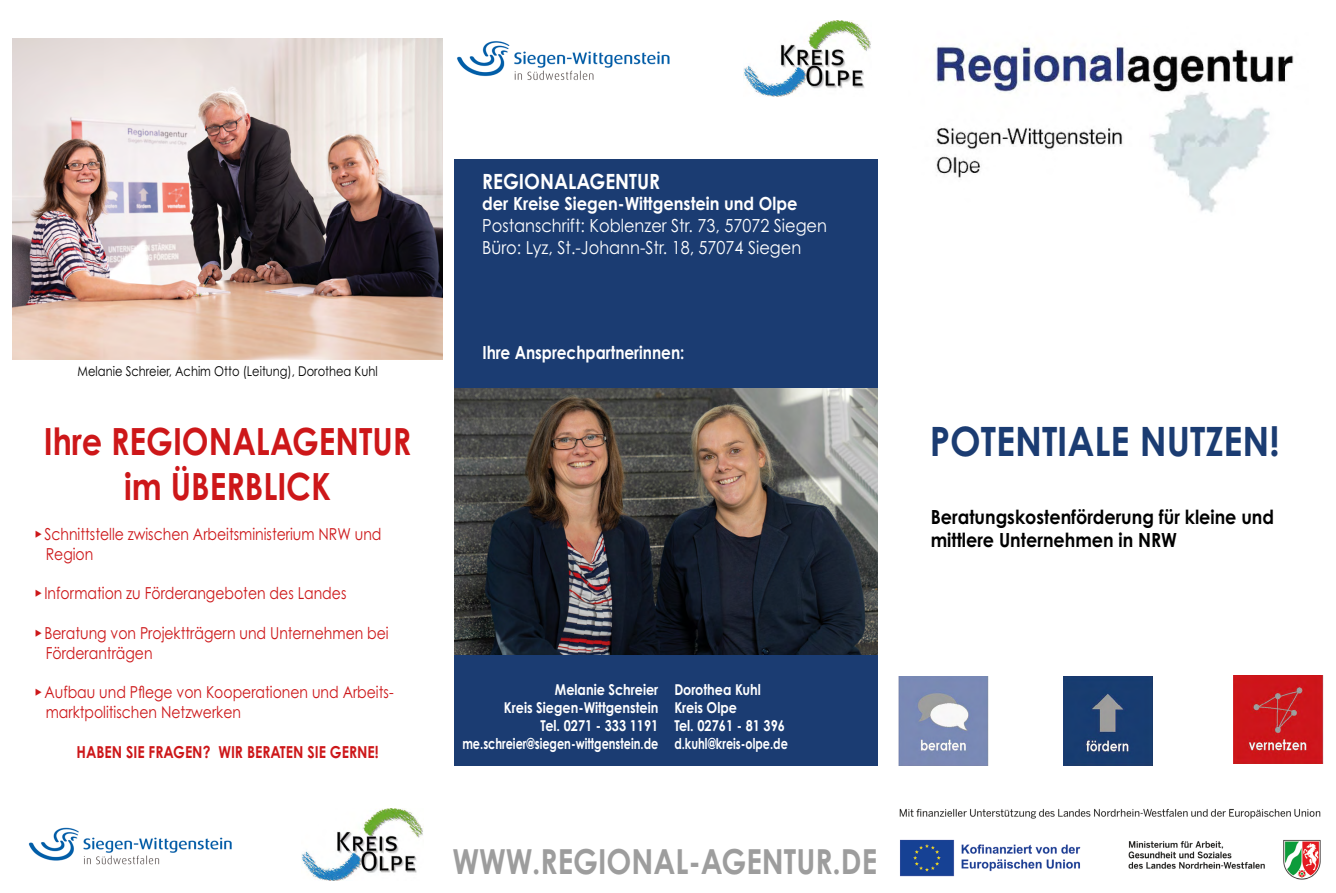
<style>
.page{position:relative;width:1336px;height:893px;background:#fff}
.page>*{position:absolute;margin:0;border:0;box-sizing:border-box;transform-origin:0 0}
.t1{font:700 40.5px "Century Gothic Pro";color:#1b3c72;scale:.9 1}
.t2{font:700 37.5px/45px "Century Gothic Pro";color:#cd1719;text-align:center;scale:.85 1}
.t3{font:700 34.5px "Century Gothic Pro";color:#9d9d9d;scale:.86 1}
.t4{font:700 21px "Century Gothic Pro";color:#fff;scale:.9 1}
.t5{font:700 19.5px/23.4px "Century Gothic Pro";color:#000;scale:.9 1}
.t6{font:18px/21.6px "Century Gothic Pro";color:#fff;scale:.9 1}
.t7{font:700 18px "Century Gothic Pro";color:#fff;scale:.9 1}
.t8{font:700 18px "Century Gothic Pro";color:#fff;scale:.85 1}
.t9{font:16.5px/19.8px "Century Gothic Pro";color:#cd1719;scale:.85 1}
.t10{font:700 16.5px "Century Gothic Pro";color:#cd1719;scale:.85 1}
.t11{font:700 15px/18px "Century Gothic Pro";color:#fff;text-align:right;scale:.85 1}
.t12{font:13.5px "Century Gothic Pro";color:#000;scale:.85 1}
.s1{font-family:"URWDIN";font-weight:700}
</style>
<div class="page">
<div style="left:454px;top:159px;width:423px;height:607px;background:#1b3c72"></div>
<img style="left:934px;top:46px;width:360px;height:167px">
<img style="left:743px;top:20px;width:128px;height:76px">
<img style="left:457px;top:41px;width:213px;height:39px">
<img style="left:898px;top:676px;width:90px;height:89px">
<img style="left:1233px;top:675px;width:89px;height:89px">
<img style="left:1063px;top:676px;width:89px;height:90px">
<img style="left:899px;top:808px;width:422px;height:72px">
<img style="left:13px;top:38px;width:429px;height:321px">
<img style="left:454px;top:389px;width:423px;height:265px">
<img style="left:302px;top:808px;width:121px;height:72px">
<img style="left:28px;top:827px;width:204px;height:38px">
<p class="t12" style="left:78px;top:363px;width:354px">Melanie Schreier, Achim Otto (Leitung), Dorothea Kuhl</p>
<h2 class="t2" style="left:44px;top:419px;width:434px">Ihre REGIONALAGENTUR im ÜBERBLICK</h2>
<p class="t9" style="left:46px;top:524px;width:396px;text-indent:-12px"><span class="s1">▸</span> Schnittstelle zwischen Arbeitsministerium NRW und<br>Region</p>
<p class="t9" style="left:34px;top:583px;width:369px"><span class="s1">▸</span> Information zu Förderangeboten des Landes</p>
<p class="t9" style="left:46px;top:623px;width:405px;text-indent:-12px"><span class="s1">▸</span> Beratung von Projektträgern und Unternehmen bei<br>Förderanträgen</p>
<p class="t9" style="left:46px;top:682px;width:411px;text-indent:-12px"><span class="s1">▸</span> Aufbau und Pflege von Kooperationen und Arbeits&shy;marktpolitischen Netzwerken</p>
<p class="t10" style="left:76px;top:741px;width:357px">HABEN SIE FRAGEN? WIR BERATEN SIE GERNE!</p>
<p class="t4" style="left:482px;top:168px;width:199px">REGIONALAGENTUR</p>
<p class="t7" style="left:482px;top:193px;width:352px">der Kreise Siegen-Wittgenstein und Olpe</p>
<p class="t6" style="left:482px;top:214px;width:384px">Postanschrift: Koblenzer Str. 73, 57072 Siegen<br>Büro: Lyz, St.-Johann-Str. 18, 57074 Siegen</p>
<p class="t8" style="left:482px;top:341px;width:239px">Ihre Ansprechpartnerinnen:</p>
<p class="t11" style="left:462px;top:680px;width:232px">Melanie Schreier<br>Kreis Siegen-Wittgenstein<br>Tel. 0271 - 333 1191 me.schreier@siegen-wittgenstein.de</p>
<p class="t11" style="left:674px;top:680px;width:135px;text-align:left">Dorothea Kuhl<br>Kreis Olpe<br>Tel. 02761 - 81 396 d.kuhl@kreis-olpe.de</p>
<h3 class="t3" style="left:452px;top:840px;width:495px">WWW.REGIONAL-AGENTUR.DE</h3>
<h1 class="t1" style="left:929px;top:416px;width:390px">POTENTIALE NUTZEN!</h1>
<p class="t5" style="left:930px;top:505px;width:383px">Beratungskostenförderung für kleine und mittlere Unternehmen in NRW</p>
</div>
